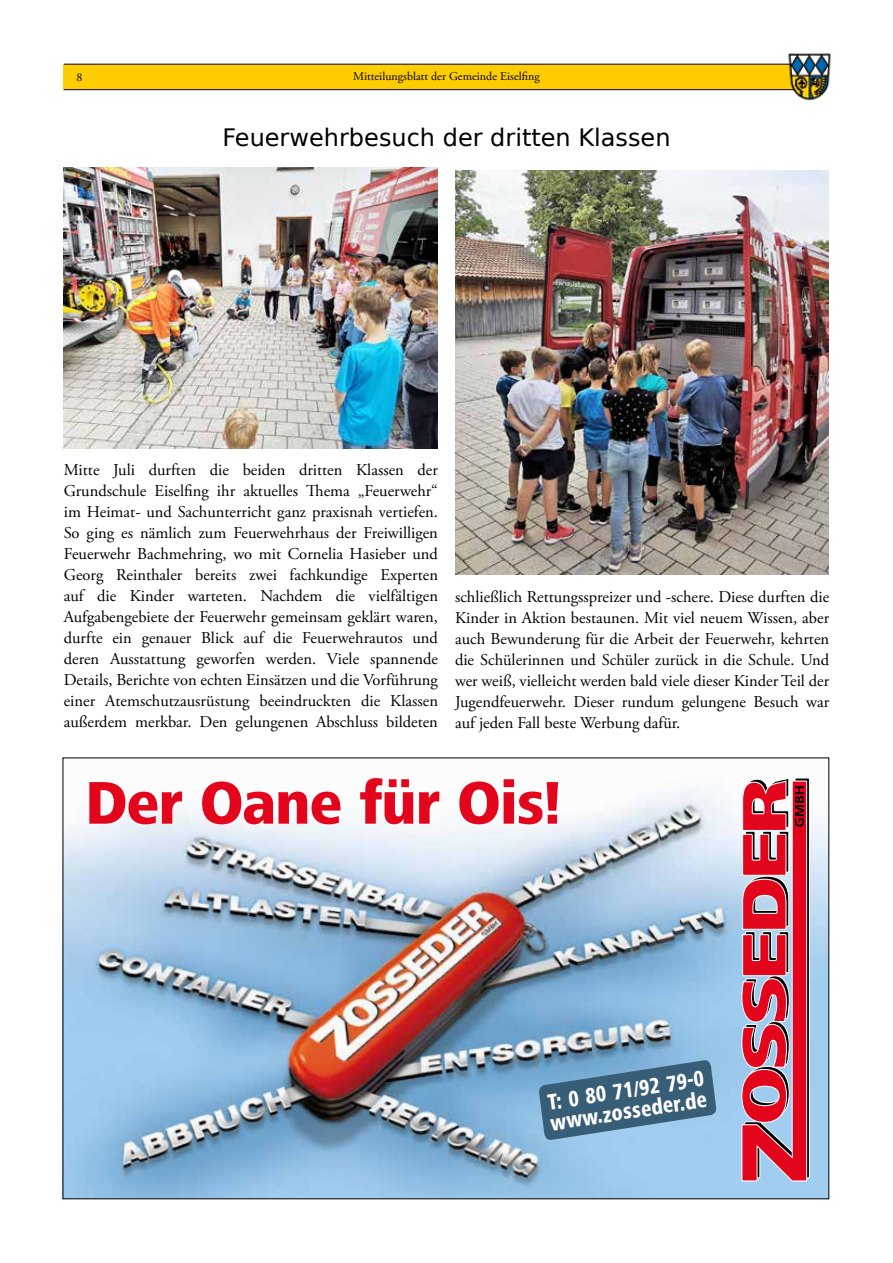
<style>
.page{position:relative;width:893px;height:1263px;background:#fff}
.page>*{position:absolute;margin:0;border:0;box-sizing:border-box;transform-origin:0 0}
.t1{font:800 62.25px "Frutiger Next Pro";letter-spacing:-.005em;color:#e3051b;scale:.91 1}
.t2{font:24px "DejaVu Sans";color:#000}
.t3{font:800 condensed 22.95px/20.9px "Frutiger Next Pro";color:#fff;scale:.91 1}
.t4{font:16.5px/21px "Adobe Garamond Pro";color:#000;text-align:justify}
.t5{font:12px "Adobe Garamond Pro";color:#000}
</style>
<div class="page">
<div style="left:64px;top:64px;width:761px;height:25px;background:#fc0"></div>
<hr style="left:64px;top:64px;width:761px;height:1px;background:#000">
<hr style="left:64px;top:89px;width:761px;height:1px;background:#000">
<img style="left:785px;top:53px;width:46px;height:48px">
<img style="left:64px;top:168px;width:374px;height:281px">
<img style="left:455px;top:170px;width:373px;height:404px">
<img style="left:65px;top:787px;width:762px;height:410px">
<svg style="left:741px;top:778px;width:70px;height:404px;background:#cd5a6e"></svg>
<svg style="left:538px;top:1059px;width:179px;height:82px;background:#557d9b"></svg>
<p class="t5" style="left:77px;top:70px;width:7px">8</p>
<p class="t5" style="left:353px;top:69px;width:188px">Mitteilungsblatt der Gemeinde Eiselfing</p>
<h2 class="t2" style="left:222px;top:118px;width:450px">Feuerwehrbesuch der dritten Klassen</h2>
<p class="t4" style="left:64px;top:460px;width:376px">Mitte Juli durften die beiden dritten Klassen der Grundschule Eiselfing ihr aktuelles Thema „Feuerwehr“ im Heimat- und Sachunterricht ganz praxisnah vertiefen.<br>So ging es nämlich zum Feuerwehrhaus der Freiwilligen Feuerwehr Bachmehring, wo mit Cornelia Hasieber und Georg Reinthaler bereits zwei fachkundige Experten auf die Kinder warteten. Nachdem die vielfältigen Aufgabengebiete der Feuerwehr gemeinsam geklärt waren, durfte ein genauer Blick auf die Feuerwehrautos und deren Ausstattung geworfen werden. Viele spannende Details, Berichte von echten Einsätzen und die Vorführung einer Atemschutzausrüstung beeindruckten die Klassen außerdem merkbar. Den gelungenen Abschluss bildeten</p>
<p class="t4" style="left:455px;top:587px;width:376px">schließlich Rettungsspreizer und -schere. Diese durften die Kinder in Aktion bestaunen. Mit viel neuem Wissen, aber auch Bewunderung für die Arbeit der Feuerwehr, kehrten die Schülerinnen und Schüler zurück in die Schule. Und wer weiß, vielleicht werden bald viele dieser Kinder Teil der Jugendfeuerwehr. Dieser rundum gelungene Besuch war auf jeden Fall beste Werbung dafür.</p>
<h1 class="t1" style="left:86px;top:767px;width:524px">Der Oane für Ois!</h1>
<h3 class="t3" style="left:546px;top:1092px;width:176px;rotate:-9deg">T: 0 80 71/92 79-0 www.zosseder.de</h3>
</div>
